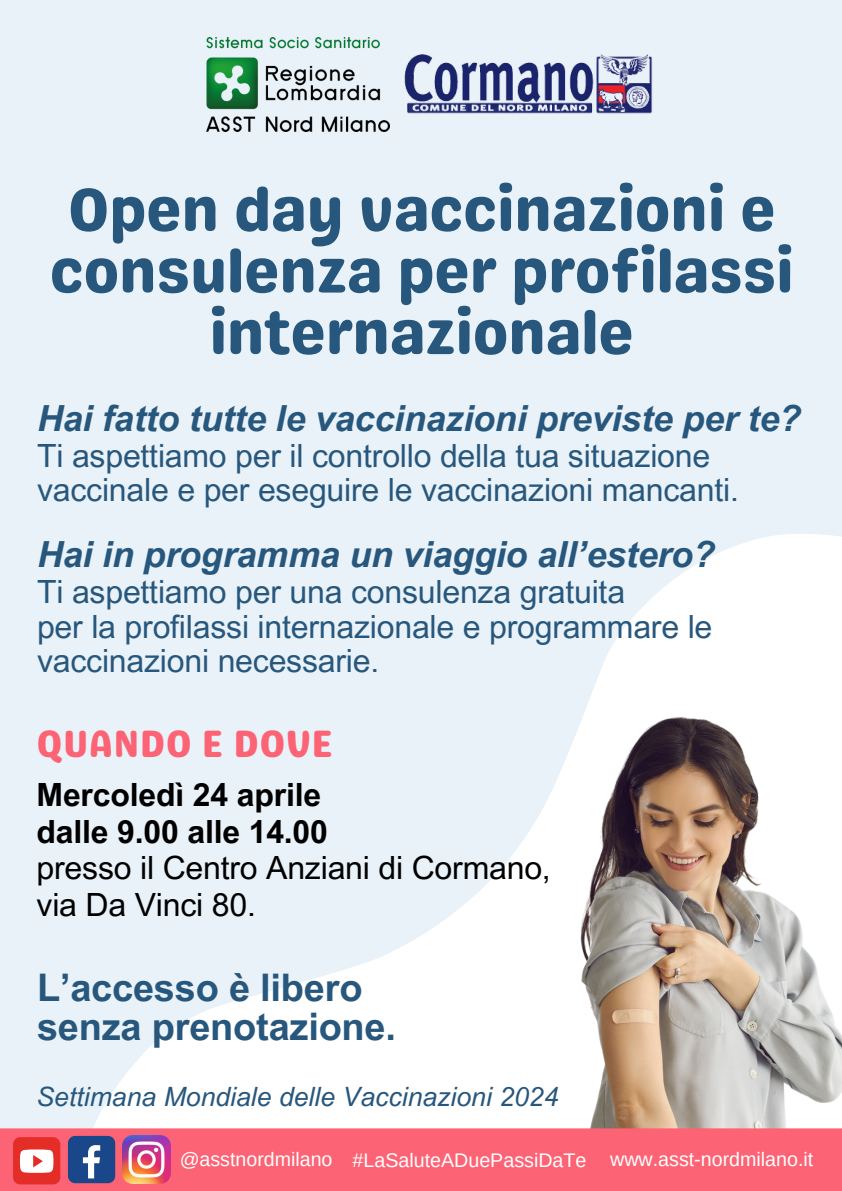
<style>
.page{position:relative;width:842px;height:1191px;background:#fff}
.page>*{position:absolute;margin:0;border:0;box-sizing:border-box;transform-origin:0 0}
.t1{font:61px/61.5px "Genty Sans";color:#28577d;text-align:center}
.t2{font:700 38px/39px "Arial MT Pro";letter-spacing:-.005em;color:#28577d}
.t3{font:38px "Genty Sans";letter-spacing:.01em;color:#fc6374}
.t4{font:italic 700 36px "Arial MT Pro";letter-spacing:-.005em;color:#28577d}
.t5{font:32px/34.5px "Arial MT Pro";letter-spacing:-.005em;color:#28577d}
.t6{font:32px/36.8px "Arial MT Pro";letter-spacing:-.005em;color:#000}
.t7{font:italic 26.6px "Arial MT Pro";color:#28577d}
.t8{font:19.7px "Arimo";color:#fff}
.t9{font:19.6px "Arimo";color:#fff}
.s1{font-weight:700}
</style>
<div class="page">
<div style="left:0;top:0;width:842px;height:1190px;background:#e9f2f8"></div>
<svg style="left:93px;top:534px;width:749px;height:594px"></svg>
<img style="left:554px;top:681px;width:288px;height:447px">
<div style="left:0;top:1128px;width:842px;height:62px;background:#fc6374"></div>
<div style="left:68px;top:1135px;width:47px;height:47px;background:#1a4789;border-radius:7px"></div>
<svg style="left:83px;top:1145px;width:17px;height:33px"></svg>
<img style="left:123px;top:1135px;width:47px;height:47px">
<div style="left:13px;top:1136px;width:47px;height:48px;background:#e52d27;border-radius:7px"></div>
<svg style="left:20px;top:1149px;width:33px;height:23px"></svg>
<img style="left:206px;top:37px;width:183px;height:95px">
<img style="left:404px;top:54px;width:249px;height:60px">
<h4 class="t1" style="left:50px;top:179px;width:745px">Open day vaccinazioni e consulenza per profilassi internazionale</h4>
<h5 class="t4" style="left:37px;top:404px;width:766px">Hai fatto tutte le vaccinazioni previste per te?</h5>
<h5 class="t5" style="left:37px;top:442px;width:703px">Ti aspettiamo per il controllo della tua situazione vaccinale e per eseguire le vaccinazioni mancanti.</h5>
<p class="t4" style="left:37px;top:541px;width:679px">Hai in programma un viaggio all’estero?</p>
<p class="t5" style="left:37px;top:579px;width:677px">Ti aspettiamo per una consulenza gratuita<br>per la profilassi internazionale e programmare le vaccinazioni necessarie.</p>
<h3 class="t3" style="left:37px;top:720px;width:298px">QUANDO E DOVE</h3>
<h4 class="t6" style="left:37px;top:780px;width:516px"><span class="s1">Mercoledì 24 aprile<br>dalle 9.00 alle 14.00<br></span>presso il Centro Anziani di Cormano, via Da Vinci 80.</h4>
<p class="t2" style="left:37px;top:972px;width:361px">L’accesso è libero senza prenotazione.</p>
<p class="t7" style="left:37px;top:1086px;width:523px">Settimana Mondiale delle Vaccinazioni 2024</p>
<h4 class="t9" style="left:180px;top:1148px;width:154px">@asstnordmilano</h4>
<p class="t8" style="left:353px;top:1148px;width:235px">#LaSaluteADuePassiDaTe</p>
<h2 class="t8" style="left:610px;top:1147px;width:205px">www.asst-nordmilano.it</h2>
</div>
